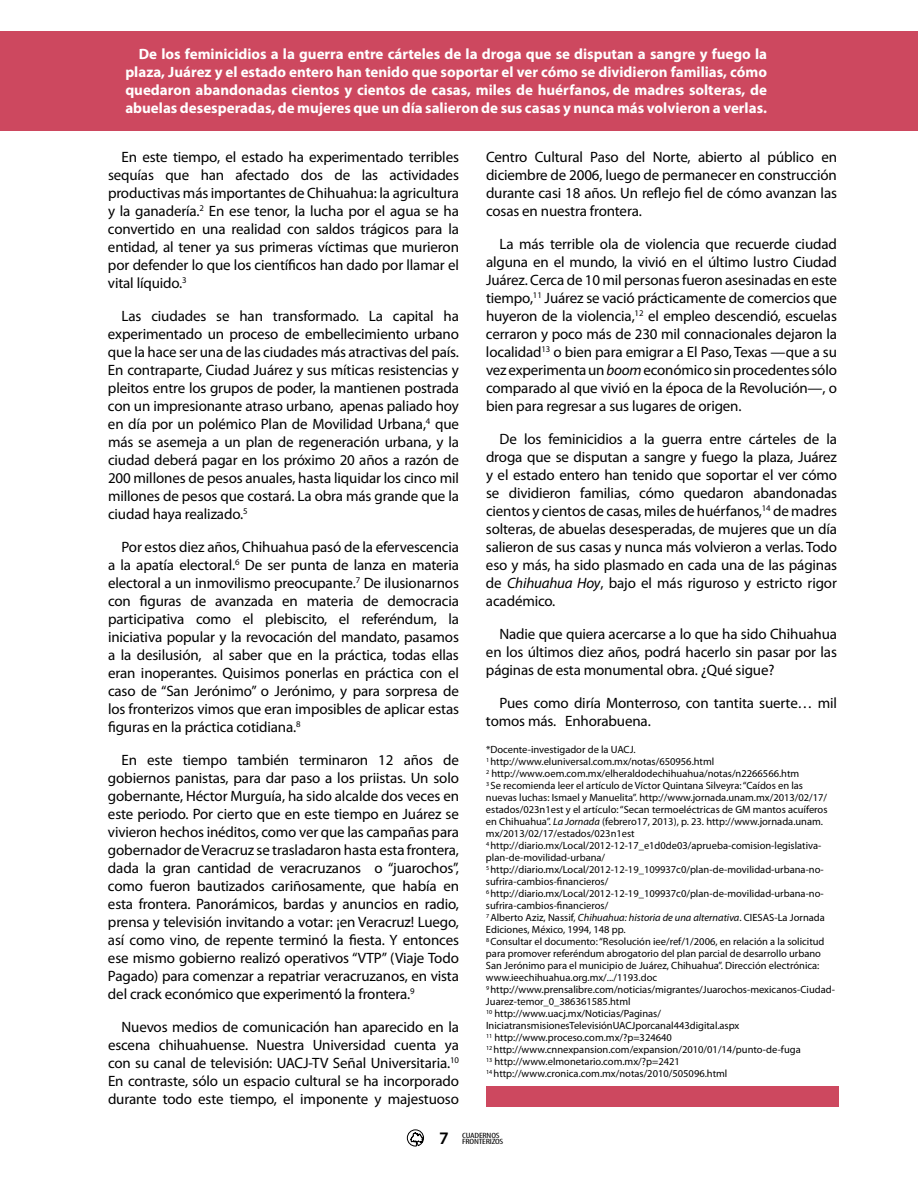
<style>
.page{position:relative;width:918px;height:1188px;background:#fff}
.page>*{position:absolute;margin:0;border:0;box-sizing:border-box;transform-origin:0 0}
.t1{font:600 17.7px "Myriad Pro";color:#000}
.t2{font:15px/18px "Myriad Pro";letter-spacing:-.01em;color:#000;text-align:justify}
.t3{font:700 15px/18px "Myriad Pro";color:#fff;text-align:justify}
.t4{font:10.5px/12px "Myriad Pro";color:#000}
.t5{font:condensed 7.65px "Myriad Pro";letter-spacing:-.02em;color:#000;scale:1.37 1}
.s1{font-style:italic}
</style>
<div class="page">
<svg style="left:407px;top:1129px;width:17px;height:17px"></svg>
<div style="left:0;top:31px;width:918px;height:100px;background:#cd485f"></div>
<div style="left:486px;top:1086px;width:352px;height:21px;background:#cd485f"></div>
<p class="t3" style="left:125px;top:45px;width:643px;text-indent:14px">De los feminicidios a la guerra entre cárteles de la droga que se disputan a sangre y fuego la plaza, Juárez y el estado entero han tenido que soportar el ver cómo se dividieron familias, cómo quedaron abandonadas cientos y cientos de casas, miles de huérfanos, de madres solteras, de abuelas desesperadas, de mujeres que un día salieron de sus casas y nunca más volvieron a verlas.</p>
<p class="t2" style="left:108px;top:148px;width:353px;text-indent:14px">En este tiempo, el estado ha experimentado terribles sequías que han afectado dos de las actividades productivas más importantes de Chihuahua: la agricultura y la ganadería.<sup>2</sup> En ese tenor, la lucha por el agua se ha convertido en una realidad con saldos trágicos para la entidad, al tener ya sus primeras víctimas que murieron por defender lo que los científicos han dado por llamar el vital líquido.<sup>3</sup></p>
<p class="t2" style="left:108px;top:307px;width:353px;text-indent:14px">Las ciudades se han transformado. La capital ha experimentado un proceso de embellecimiento urbano que la hace ser una de las ciudades más atractivas del país.<br>En contraparte, Ciudad Juárez y sus míticas resistencias y pleitos entre los grupos de poder, la mantienen postrada con un impresionante atraso urbano, apenas paliado hoy en día por un polémico Plan de Movilidad Urbana,<sup>4</sup> que más se asemeja a un plan de regeneración urbana, y la ciudad deberá pagar en los próximo 20 años a razón de 200 millones de pesos anuales, hasta liquidar los cinco mil millones de pesos que costará. La obra más grande que la ciudad haya realizado.<sup>5</sup></p>
<p class="t2" style="left:108px;top:538px;width:353px;text-indent:14px">Por estos diez años, Chihuahua pasó de la efervescencia a la apatía electoral.<sup>6</sup> De ser punta de lanza en materia electoral a un inmovilismo preocupante.<sup>7</sup> De ilusionarnos con figuras de avanzada en materia de democracia participativa como el plebiscito, el referéndum, la iniciativa popular y la revocación del mandato, pasamos a la desilusión, al saber que en la práctica, todas ellas eran inoperantes. Quisimos ponerlas en práctica con el caso de “San Jerónimo” o Jerónimo, y para sorpresa de los fronterizos vimos que eran imposibles de aplicar estas figuras en la práctica cotidiana.<sup>8</sup></p>
<p class="t2" style="left:108px;top:751px;width:353px;text-indent:13px">En este tiempo también terminaron 12 años de gobiernos panistas, para dar paso a los priistas. Un solo gobernante, Héctor Murguía, ha sido alcalde dos veces en este periodo. Por cierto que en este tiempo en Juárez se vivieron hechos inéditos, como ver que las campañas para gobernador de Veracruz se trasladaron hasta esta frontera, dada la gran cantidad de veracruzanos o “juarochos”, como fueron bautizados cariñosamente, que había en esta frontera. Panorámicos, bardas y anuncios en radio, prensa y televisión invitando a votar: ¡en Veracruz! Luego, así como vino, de repente terminó la fiesta. Y entonces ese mismo gobierno realizó operativos “VTP” (Viaje Todo Pagado) para comenzar a repatriar veracruzanos, en vista del crack económico que experimentó la frontera.<sup>9</sup></p>
<p class="t2" style="left:108px;top:1018px;width:353px;text-indent:14px">Nuevos medios de comunicación han aparecido en la escena chihuahuense. Nuestra Universidad cuenta ya con su canal de televisión: UACJ-TV Señal Universitaria.<sup>10<br></sup>En contraste, sólo un espacio cultural se ha incorporado durante todo este tiempo, el imponente y majestuoso</p>
<p class="t2" style="left:486px;top:148px;width:353px">Centro Cultural Paso del Norte, abierto al público en diciembre de 2006, luego de permanecer en construcción durante casi 18 años. Un reflejo fiel de cómo avanzan las cosas en nuestra frontera.</p>
<p class="t2" style="left:486px;top:235px;width:353px;text-indent:14px">La más terrible ola de violencia que recuerde ciudad alguna en el mundo, la vivió en el último lustro Ciudad Juárez. Cerca de 10 mil personas fueron asesinadas en este tiempo,<sup>11</sup> Juárez se vació prácticamente de comercios que huyeron de la violencia,<sup>12</sup> el empleo descendió, escuelas cerraron y poco más de 230 mil connacionales dejaron la localidad<sup>13</sup> o bien para emigrar a El Paso, Texas —que a su vez experimenta un <span class="s1">boom</span> económico sin procedentes sólo comparado al que vivió en la época de la Revolución—, o bien para regresar a sus lugares de origen.</p>
<p class="t2" style="left:486px;top:430px;width:353px;text-indent:14px">De los feminicidios a la guerra entre cárteles de la droga que se disputan a sangre y fuego la plaza, Juárez y el estado entero han tenido que soportar el ver cómo se dividieron familias, cómo quedaron abandonadas cientos y cientos de casas, miles de huérfanos,<sup>14</sup> de madres solteras, de abuelas desesperadas, de mujeres que un día salieron de sus casas y nunca más volvieron a verlas. Todo eso y más, ha sido plasmado en cada una de las páginas de <span class="s1">Chihuahua Hoy</span>, bajo el más riguroso y estricto rigor académico.</p>
<p class="t2" style="left:486px;top:625px;width:353px;text-indent:14px">Nadie que quiera acercarse a lo que ha sido Chihuahua en los últimos diez años, podrá hacerlo sin pasar por las páginas de esta monumental obra. ¿Qué sigue?</p>
<p class="t2" style="left:486px;top:694px;width:352px;text-indent:14px">Pues como diría Monterroso, con tantita suerte… mil tomos más. Enhorabuena.</p>
<p class="t4" style="left:486px;top:743px;width:350px">*Docente-investigador de la UACJ.<br><sup>1</sup> http://www.eluniversal.com.mx/notas/650956.html<br><sup>2</sup> http://www.oem.com.mx/elheraldodechihuahua/notas/n2266566.htm<br><sup>3</sup> Se recomienda leer el artículo de Víctor Quintana Silveyra: “Caídos en las nuevas luchas: Ismael y Manuelita”. http://www.jornada.unam.mx/2013/02/17/ estados/023n1est y el artículo: “Secan termoeléctricas de GM mantos acuíferos en Chihuahua”. <span class="s1">La Jornada</span> (febrero17, 2013), p. 23. http://www.jornada.unam. mx/2013/02/17/estados/023n1est<br><sup>4</sup> http://diario.mx/Local/2012-12-17_e1d0de03/aprueba-comision-legislativa&shy;plan-de-movilidad-urbana/<br><sup>5</sup> http://diario.mx/Local/2012-12-19_109937c0/plan-de-movilidad-urbana-no&shy;sufrira-cambios-financieros/<br><sup>6</sup> http://diario.mx/Local/2012-12-19_109937c0/plan-de-movilidad-urbana-no&shy;sufrira-cambios-financieros/<br><sup>7</sup> Alberto Aziz, Nassif, <span class="s1">Chihuahua: historia de una alternativa</span>. CIESAS-La Jornada Ediciones, México, 1994, 148 pp.<br><sup>8</sup> Consultar el documento: “Resolución iee/ref/1/2006, en relación a la solicitud para promover referéndum abrogatorio del plan parcial de desarrollo urbano San Jerónimo para el municipio de Juárez, Chihuahua”. Dirección electrónica: www.ieechihuahua.org.mx/.../1193.doc<br><sup>9</sup> http://www.prensalibre.com/noticias/migrantes/Juarochos-mexicanos-Ciudad-Juarez-temor_0_386361585.html<br><sup>10</sup> http://www.uacj.mx/Noticias/Paginas/ IniciatransmisionesTelevisiónUACJporcanal443digital.aspx<br><sup>11</sup> http://www.proceso.com.mx/?p=324640<br><sup>12</sup> http://www.cnnexpansion.com/expansion/2010/01/14/punto-de-fuga<br><sup>13</sup> http://www.elmonetario.com.mx/?p=2421<br><sup>14</sup> http://www.cronica.com.mx/notas/2010/505096.html</p>
<p class="t5" style="left:462px;top:1130px;width:29px">CUADERNOS</p>
<p class="t1" style="left:439px;top:1127px;width:11px">7</p>
<p class="t5" style="left:462px;top:1136px;width:32px">FRONTERIZOS</p>
</div>
